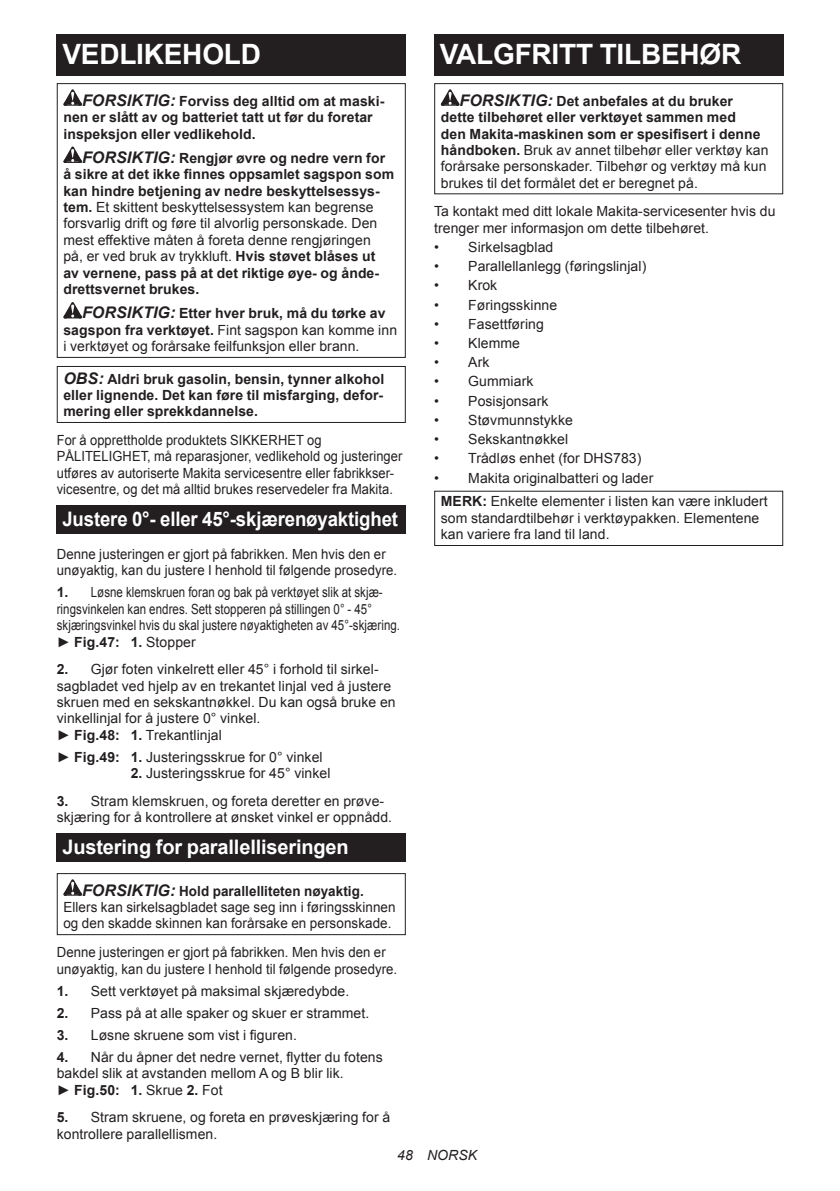
<style>
.page{position:relative;width:840px;height:1191px;background:#fff}
.page>*{position:absolute;margin:0;border:0;box-sizing:border-box;transform-origin:0 0}
.t1{font:700 28px "Arial";letter-spacing:-.01em;color:#fff}
.t2{font:700 20px "Arial";letter-spacing:-.01em;color:#fff;scale:.93 1}
.t3{font:700 20px "Arial";letter-spacing:-.01em;color:#fff}
.t4{font:14px/16.4px "Arial";letter-spacing:.005em;color:#231f20}
.t5{font:700 14px/16.4px "Arial";letter-spacing:.005em;color:#231f20}
.t6{font:14px/16.4px "Arial";letter-spacing:.005em;color:#231f20;scale:.92 1}
.t7{font:14px/16.4px "Arial";letter-spacing:.005em;color:#231f20;scale:.94 1}
.t8{font:14px/16.4px "Arial";letter-spacing:.005em;color:#231f20;scale:.82 1}
.t9{font:14px/16.4px "Arial";letter-spacing:.005em;color:#231f20;scale:.96 1}
.t10{font:italic 14px "Arial";letter-spacing:.005em;color:#231f20}
.s1{font-style:italic;font-size:16px}
.s2{font-weight:400}
.s3{font-weight:700;font-style:italic;font-size:16px}
.s4{font-weight:700}
</style>
<div class="page">
<div style="left:57px;top:34px;width:348px;height:41px;background:#231f20"></div>
<svg style="left:63px;top:89px;width:19px;height:17px"></svg>
<svg style="left:63px;top:146px;width:19px;height:17px"></svg>
<svg style="left:63px;top:302px;width:19px;height:16px"></svg>
<div style="left:57px;top:83px;width:348px;height:275px;border:1px solid #231f20"></div>
<div style="left:57px;top:366px;width:348px;height:57px;border:1px solid #231f20"></div>
<div style="left:57px;top:505px;width:348px;height:29px;background:#231f20"></div>
<div style="left:57px;top:833px;width:348px;height:29px;background:#231f20"></div>
<svg style="left:63px;top:879px;width:19px;height:16px"></svg>
<div style="left:57px;top:873px;width:348px;height:62px;border:1px solid #231f20"></div>
<div style="left:434px;top:34px;width:348px;height:41px;background:#231f20"></div>
<svg style="left:440px;top:89px;width:19px;height:17px"></svg>
<div style="left:434px;top:83px;width:348px;height:111px;border:1px solid #231f20"></div>
<div style="left:434px;top:491px;width:348px;height:55px;border:1px solid #231f20"></div>
<h1 class="t1" style="left:62px;top:35px;width:200px">VEDLIKEHOLD</h1>
<p class="t5" style="left:63px;top:93px;width:322px;text-indent:19px"><span class="s1">FORSIKTIG:</span> Forviss deg alltid om at maski&shy;nen er slått av og batteriet tatt ut før du foretar inspeksjon eller vedlikehold.</p>
<p class="t5" style="left:63px;top:150px;width:332px;text-indent:19px"><span class="s1">FORSIKTIG:</span> Rengjør øvre og nedre vern for å sikre at det ikke finnes oppsamlet sagspon som kan hindre betjening av nedre beskyttelsessys&shy;tem. <span class="s2">Et skittent beskyttelsessystem kan begrense forsvarlig drift og føre til alvorlig personskade. Den mest effektive måten å foreta denne rengjøringen<br>på, er ved bruk av trykkluft.</span> Hvis støvet blåses ut av vernene, pass på at det riktige øye- og ånde&shy;drettsvernet brukes.</p>
<p class="t4" style="left:63px;top:305px;width:335px;text-indent:19px"><span class="s3">FORSIKTIG:</span> <span class="s4">Etter hver bruk, må du tørke av sagspon fra verktøyet.</span> Fint sagspon kan komme inn i verktøyet og forårsake feilfunksjon eller brann.</p>
<p class="t5" style="left:63px;top:371px;width:322px;text-align:justify"><span class="s1">OBS:</span> Aldri bruk gasolin, bensin, tynner alkohol eller lignende. Det kan føre til misfarging, defor&shy;mering eller sprekkdannelse.</p>
<p class="t6" style="left:57px;top:432px;width:377px">For å opprettholde produktets SIKKERHET og PÅLITELIGHET, må reparasjoner, vedlikehold og justeringer utføres av autoriserte Makita servicesentre eller fabrikkser&shy;vicesentre, og det må alltid brukes reservedeler fra Makita.</p>
<h2 class="t2" style="left:62px;top:505px;width:362px">Justere 0°- eller 45°-skjærenøyaktighet</h2>
<p class="t7" style="left:57px;top:546px;width:363px">Denne justeringen er gjort på fabrikken. Men hvis den er unøyaktig, kan du justere I henhold til følgende prosedyre.</p>
<p class="t8" style="left:57px;top:584px;width:420px"><span class="s4">1.</span> Løsne klemskruen foran og bak på verktøyet slik at skjæ&shy;ringsvinkelen kan endres. Sett stopperen på stillingen 0° - 45° skjæringsvinkel hvis du skal justere nøyaktigheten av 45°-skjæring. ► <span class="s4">Fig.47: 1.</span> Stopper</p>
<p class="t4" style="left:57px;top:661px;width:340px"><span class="s4">2.</span> Gjør foten vinkelrett eller 45° i forhold til sirkel&shy;sagbladet ved hjelp av en trekantet linjal ved å justere skruen med en sekskantnøkkel. Du kan også bruke en vinkellinjal for å justere 0° vinkel.<br>► <span class="s4">Fig.48: 1.</span> Trekantlinjal</p>
<p class="t4" style="left:57px;top:749px;width:267px">► <span class="s4">Fig.49: 1.</span> Justeringsskrue for 0° vinkel</p>
<p class="t4" style="left:131px;top:765px;width:201px"><span class="s4">2.</span> Justeringsskrue for 45° vinkel</p>
<p class="t4" style="left:57px;top:793px;width:337px"><span class="s4">3.</span> Stram klemskruen, og foreta deretter en prøve&shy;skjæring for å kontrollere at ønsket vinkel er oppnådd.</p>
<h2 class="t3" style="left:62px;top:833px;width:288px">Justering for parallelliseringen</h2>
<p class="t9" style="left:63px;top:882px;width:347px;text-indent:19px"><span class="s3">FORSIKTIG:</span> <span class="s4">Hold parallelliteten nøyaktig.<br></span>Ellers kan sirkelsagbladet sage seg inn i føringsskinnen og den skadde skinnen kan forårsake en personskade.</p>
<p class="t7" style="left:57px;top:944px;width:363px">Denne justeringen er gjort på fabrikken. Men hvis den er unøyaktig, kan du justere I henhold til følgende prosedyre.</p>
<p class="t4" style="left:57px;top:982px;width:294px"><span class="s4">1.</span> Sett verktøyet på maksimal skjæredybde.</p>
<p class="t4" style="left:57px;top:1004px;width:314px"><span class="s4">2.</span> Pass på at alle spaker og skuer er strammet.</p>
<p class="t4" style="left:57px;top:1026px;width:241px"><span class="s4">3.</span> Løsne skruene som vist i figuren.</p>
<p class="t4" style="left:57px;top:1048px;width:327px"><span class="s4">4.</span> Når du åpner det nedre vernet, flytter du fotens bakdel slik at avstanden mellom A og B blir lik.<br>► <span class="s4">Fig.50: 1.</span> Skrue <span class="s4">2.</span> Fot</p>
<p class="t4" style="left:57px;top:1109px;width:335px"><span class="s4">5.</span> Stram skruene, og foreta en prøveskjæring for å kontrollere parallellismen.</p>
<h1 class="t1" style="left:439px;top:35px;width:303px">VALGFRITT TILBEHØR</h1>
<p class="t4" style="left:440px;top:93px;width:329px;text-indent:19px"><span class="s3">FORSIKTIG:</span> <span class="s4">Det anbefales at du bruker dette tilbehøret eller verktøyet sammen med<br>den Makita-maskinen som er spesifisert i denne håndboken.</span> Bruk av annet tilbehør eller verktøy kan forårsake personskader. Tilbehør og verktøy må kun brukes til det formålet det er beregnet på.</p>
<p class="t4" style="left:434px;top:203px;width:342px">Ta kontakt med ditt lokale Makita-servicesenter hvis du trenger mer informasjon om dette tilbehøret.</p>
<p class="t4" style="left:434px;top:239px;width:121px">• Sirkelsagblad</p>
<p class="t4" style="left:434px;top:258px;width:213px">• Parallellanlegg (føringslinjal)</p>
<p class="t4" style="left:434px;top:277px;width:65px">• Krok</p>
<p class="t4" style="left:434px;top:297px;width:124px">• Føringsskinne</p>
<p class="t4" style="left:434px;top:316px;width:111px">• Fasettføring</p>
<p class="t4" style="left:434px;top:335px;width:87px">• Klemme</p>
<p class="t4" style="left:434px;top:354px;width:57px">• Ark</p>
<p class="t4" style="left:434px;top:373px;width:101px">• Gummiark</p>
<p class="t4" style="left:434px;top:393px;width:116px">• Posisjonsark</p>
<p class="t4" style="left:434px;top:412px;width:140px">• Støvmunnstykke</p>
<p class="t4" style="left:434px;top:431px;width:135px">• Sekskantnøkkel</p>
<p class="t4" style="left:434px;top:450px;width:209px">• Trådløs enhet (for DHS783)</p>
<p class="t4" style="left:440px;top:466px;width:328px;line-height:23.8px;text-indent:-7px">• Makita originalbatteri og lader<br><span class="s4">MERK:</span> Enkelte elementer i listen kan være inkludert</p>
<p class="t4" style="left:440px;top:510px;width:320px">som standardtilbehør i verktøypakken. Elementene kan variere fra land til land.</p>
<p class="t10" style="left:397px;top:1146px;width:81px">48 NORSK</p>
</div>
